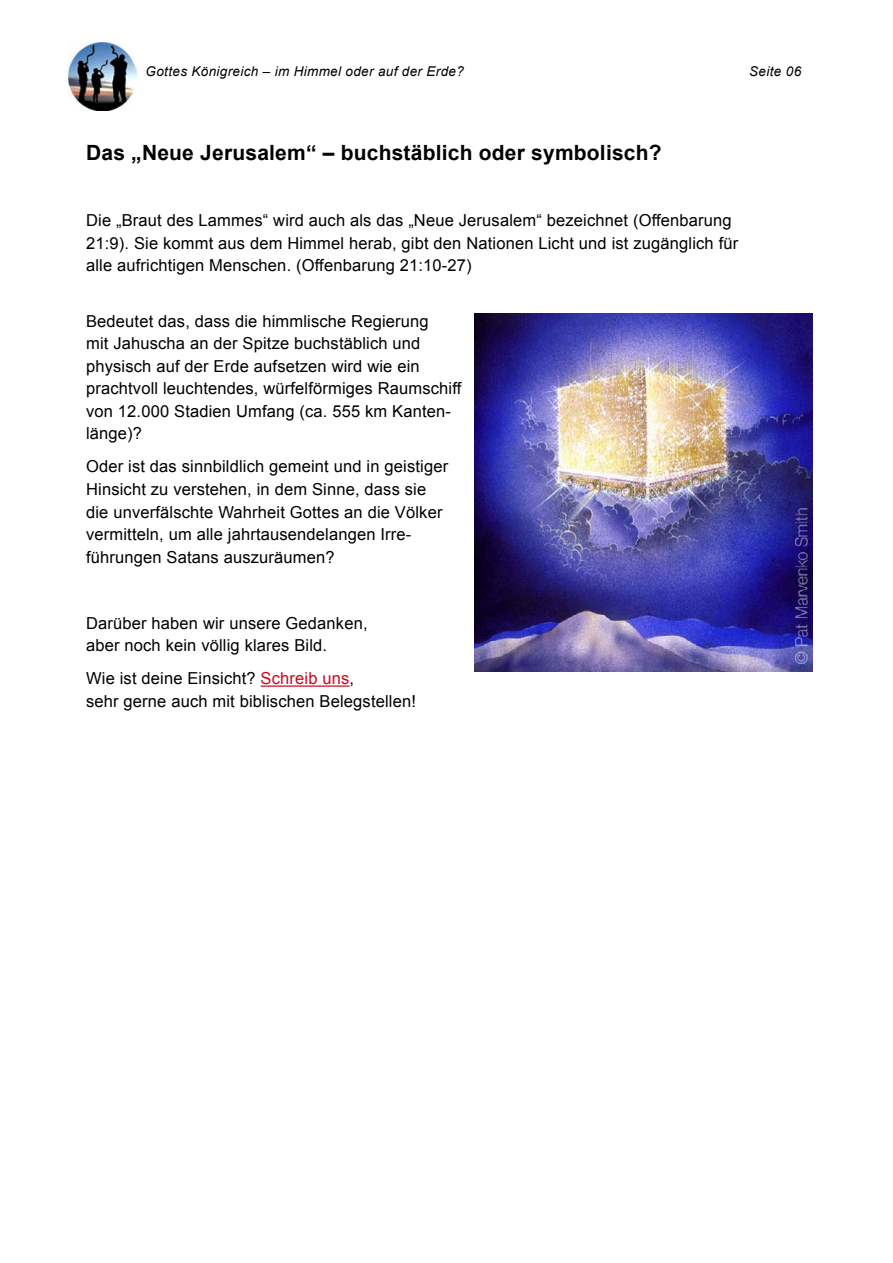
<style>
.page{position:relative;width:893px;height:1263px;background:#fff}
.page>*{position:absolute;margin:0;border:0;box-sizing:border-box;transform-origin:0 0}
.t1{font:700 21px "Arial";letter-spacing:.01em;color:#000}
.t2{font:16.5px/22.5px "Arial";letter-spacing:.01em;color:#000}
.t3{font:italic 13.5px "Arial";letter-spacing:.025em;color:#000}
.s1{color:#cd071e}
</style>
<div class="page">
<img style="left:68px;top:43px;width:68px;height:68px">
<hr style="left:261px;top:685px;width:89px;height:2px;background:#cd071e">
<img style="left:475px;top:314px;width:337px;height:358px">
<p class="t3" style="left:146px;top:62px;width:320px">Gottes Königreich – im Himmel oder auf der Erde?</p>
<p class="t3" style="left:749px;top:62px;width:53px">Seite 06</p>
<p class="t1" style="left:86px;top:139px;width:577px">Das „Neue Jerusalem“ – buchstäblich oder symbolisch?</p>
<p class="t2" style="left:86px;top:209px;width:654px">Die „Braut des Lammes“ wird auch als das „Neue Jerusalem“ bezeichnet (Offenbarung<br>21:9). Sie kommt aus dem Himmel herab, gibt den Nationen Licht und ist zugänglich für alle aufrichtigen Menschen. (Offenbarung 21:10-27)</p>
<p class="t2" style="left:86px;top:310px;width:377px">Bedeutet das, dass die himmlische Regierung<br>mit Jahuscha an der Spitze buchstäblich und physisch auf der Erde aufsetzen wird wie ein prachtvoll leuchtendes, würfelförmiges Raumschiff von 12.000 Stadien Umfang (ca. 555 km Kanten&shy;länge)?</p>
<p class="t2" style="left:86px;top:456px;width:364px">Oder ist das sinnbildlich gemeint und in geistiger Hinsicht zu verstehen, in dem Sinne, dass sie die unverfälschte Wahrheit Gottes an die Völker vermitteln, um alle jahrtausendelangen Irre&shy;führungen Satans auszuräumen?</p>
<p class="t2" style="left:86px;top:612px;width:283px">Darüber haben wir unsere Gedanken, aber noch kein völlig klares Bild.</p>
<p class="t2" style="left:86px;top:667px;width:331px">Wie ist deine Einsicht? <span class="s1">Schreib uns</span>,<br>sehr gerne auch mit biblischen Belegstellen!</p>
</div>
